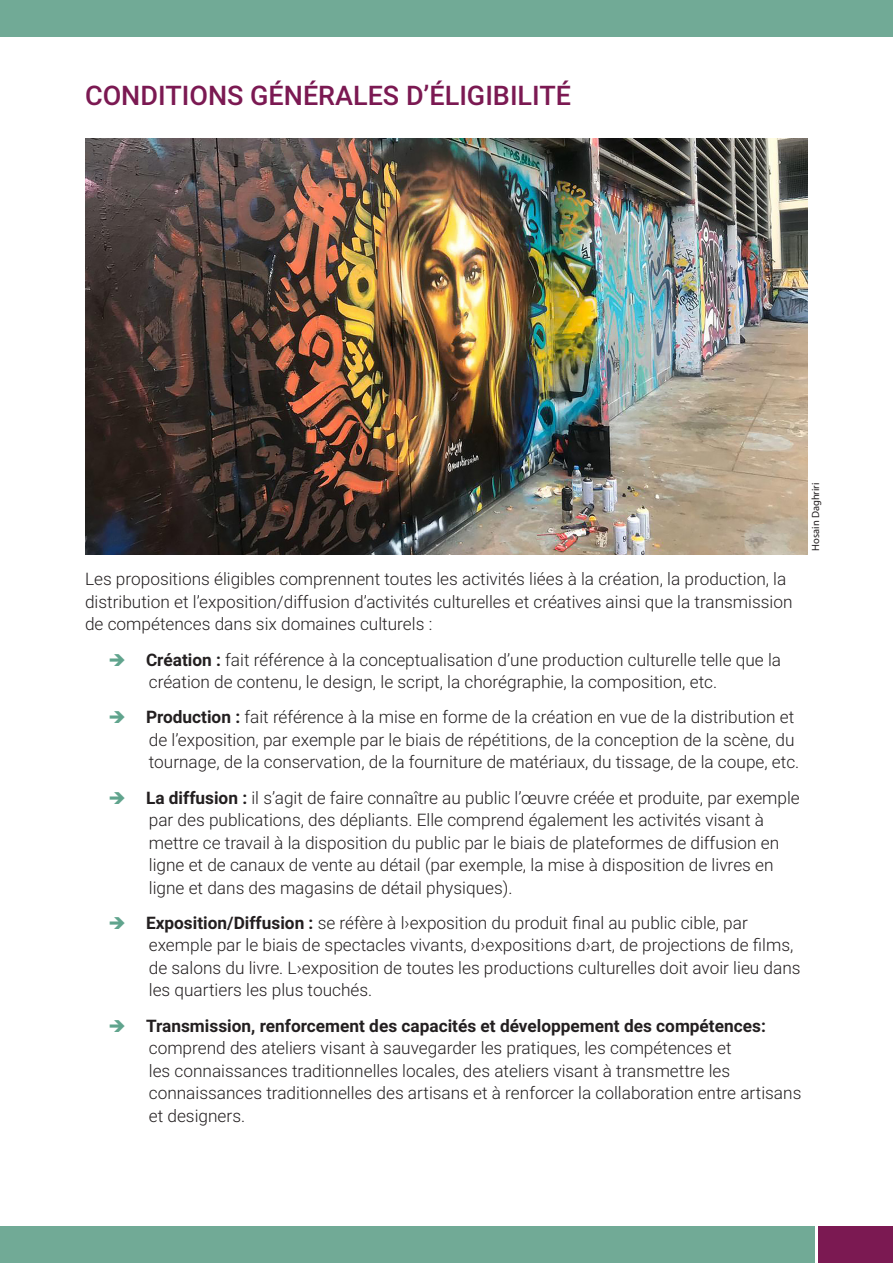
<style>
.page{position:relative;width:893px;height:1263px;background:#fff}
.page>*{position:absolute;margin:0;border:0;box-sizing:border-box;transform-origin:0 0}
.t1{font:500 27px "Roboto";color:#7b1952}
.t2{font:300 17.25px/22.5px "Roboto";color:#231f20}
.copyright{font:10.5px "Myriad Pro";color:#231f20}
.s1{color:#60a48d}
.s2{font-weight:700}
</style>
<div class="page">
<div style="left:0;top:0;width:893px;height:37px;background:#71aa96"></div>
<div style="left:0;top:1226px;width:815px;height:37px;background:#71aa96"></div>
<div style="left:818px;top:1226px;width:75px;height:37px;background:#7b1952"></div>
<img style="left:85px;top:138px;width:723px;height:417px">
<p class="t1" style="left:85px;top:77px;width:488px">CONDITIONS GÉNÉRALES D’ÉLIGIBILITÉ</p>
<p class="t2" style="left:85px;top:567px;width:709px">Les propositions éligibles comprennent toutes les activités liées à la création, la production, la distribution et l’exposition/diffusion d’activités culturelles et créatives ainsi que la transmission de compétences dans six domaines culturels :</p>
<p class="t2" style="left:149px;top:648px;width:634px;text-indent:-40px"><span class="s1">➔</span> <span class="s2">Création :</span> fait référence à la conceptualisation d’une production culturelle telle que la création de contenu, le design, le script, la chorégraphie, la composition, etc.</p>
<p class="t2" style="left:149px;top:705px;width:652px;text-indent:-40px"><span class="s1">➔</span> <span class="s2">Production :</span> fait référence à la mise en forme de la création en vue de la distribution et de l’exposition, par exemple par le biais de répétitions, de la conception de la scène, du tournage, de la conservation, de la fourniture de matériaux, du tissage, de la coupe, etc.</p>
<p class="t2" style="left:149px;top:786px;width:652px;text-indent:-40px"><span class="s1">➔</span> <span class="s2">La diffusion :</span> il s’agit de faire connaître au public l’œuvre créée et produite, par exemple par des publications, des dépliants. Elle comprend également les activités visant à mettre ce travail à la disposition du public par le biais de plateformes de diffusion en ligne et de canaux de vente au détail (par exemple, la mise à disposition de livres en ligne et dans des magasins de détail physiques).</p>
<p class="t2" style="left:149px;top:911px;width:653px;text-indent:-40px"><span class="s1">➔</span> <span class="s2">Exposition/Diffusion :</span> se réfère à l›exposition du produit final au public cible, par exemple par le biais de spectacles vivants, d›expositions d›art, de projections de films, de salons du livre. L›exposition de toutes les productions culturelles doit avoir lieu dans les quartiers les plus touchés.</p>
<p class="t2" style="left:149px;top:1014px;width:654px;text-indent:-40px"><span class="s1">➔</span> <span class="s2">Transmission, renforcement des capacités et développement des compétences: </span>comprend des ateliers visant à sauvegarder les pratiques, les compétences et<br>les connaissances traditionnelles locales, des ateliers visant à transmettre les connaissances traditionnelles des artisans et à renforcer la collaboration entre artisans et designers.</p>
<p class="copyright" style="left:809px;top:551px;width:69px;rotate:-90deg">Hosain Daghriri</p>
</div>
